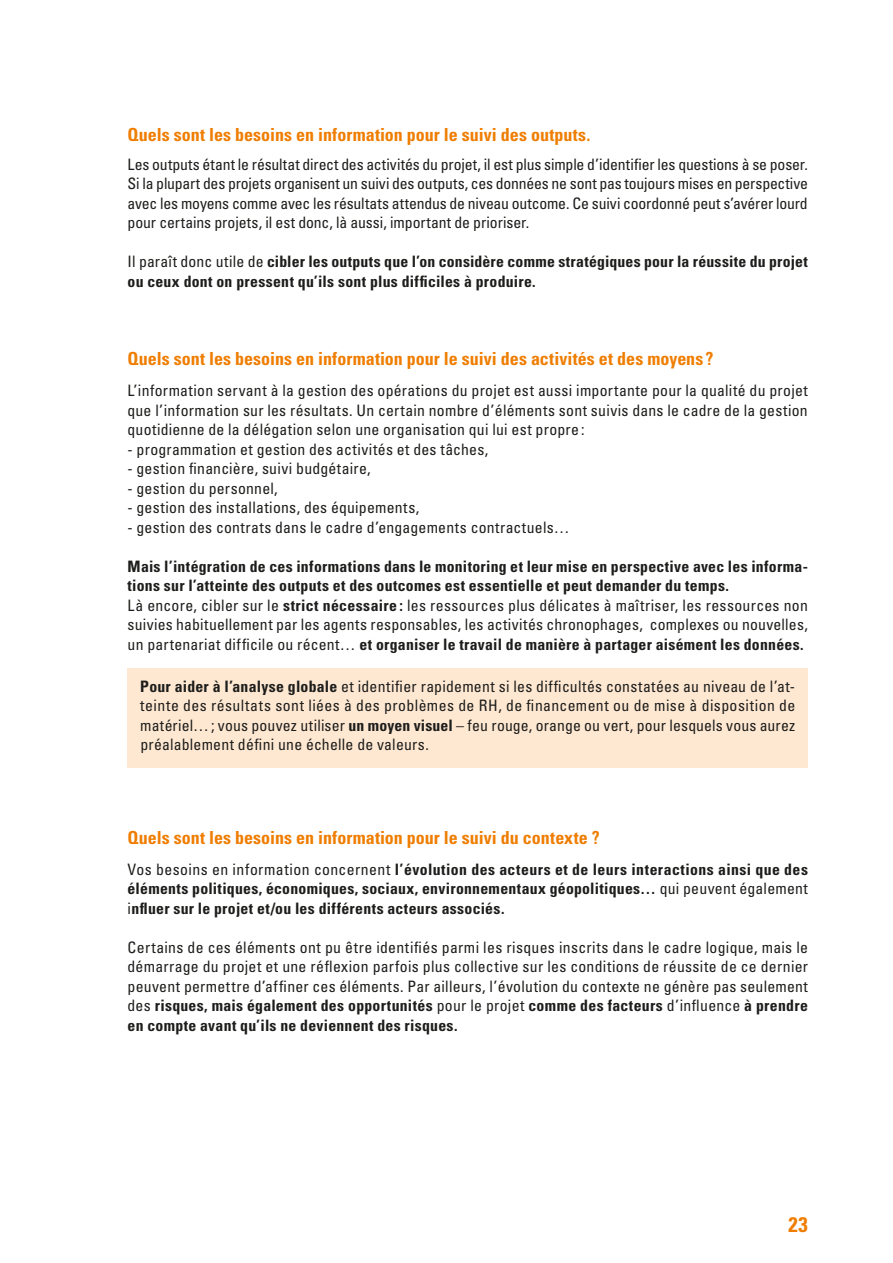
<style>
.page{position:relative;width:893px;height:1263px;background:#fff}
.page>*{position:absolute;margin:0;border:0;box-sizing:border-box;transform-origin:0 0}
.t1{font:700 condensed 21px "Univers LT Std";color:#ef7d00}
.t2{font:700 condensed 18px "Univers LT Std";color:#ef7d00}
.t3{font:condensed 15.75px/19.5px "Univers LT Std";letter-spacing:.015em;color:#1d1d1b;text-align:justify}
.t4{font:700 condensed 15.75px/19.5px "Univers LT Std";letter-spacing:.015em;color:#1d1d1b}
.s1{font-weight:400}
.s2{font-weight:700}
</style>
<div class="page">
<div style="left:128px;top:668px;width:680px;height:99px;background:#fee8d2"></div>
<p class="t2" style="left:128px;top:123px;width:464px">Quels sont les besoins en information pour le suivi des outputs.</p>
<p class="t3" style="left:128px;top:154px;width:682px">Les outputs étant le résultat direct des activités du projet, il est plus simple d’identifier les questions à se poser.<br>Si la plupart des projets organisent un suivi des outputs, ces données ne sont pas toujours mises en perspective avec les moyens comme avec les résultats attendus de niveau outcome. Ce suivi coordonné peut s’avérer lourd pour certains projets, il est donc, là aussi, important de prioriser.</p>
<p class="t4" style="left:128px;top:252px;width:682px"><span class="s1">Il paraît donc utile de</span> cibler les outputs que l’on considère comme stratégiques pour la réussite du projet ou ceux dont on pressent qu’ils sont plus difficiles à produire.</p>
<p class="t2" style="left:128px;top:347px;width:587px">Quels sont les besoins en information pour le suivi des activités et des moyens ?</p>
<p class="t3" style="left:128px;top:381px;width:682px">L’information servant à la gestion des opérations du projet est aussi importante pour la qualité du projet que l’information sur les résultats. Un certain nombre d’éléments sont suivis dans le cadre de la gestion quotidienne de la délégation selon une organisation qui lui est propre :</p>
<p class="t3" style="left:128px;top:439px;width:362px">- programmation et gestion des activités et des tâches,</p>
<p class="t3" style="left:128px;top:459px;width:245px">- gestion financière, suivi budgétaire,</p>
<p class="t3" style="left:128px;top:478px;width:152px">- gestion du personnel,</p>
<p class="t3" style="left:128px;top:498px;width:293px">- gestion des installations, des équipements,</p>
<p class="t3" style="left:128px;top:517px;width:444px">- gestion des contrats dans le cadre d’engagements contractuels…</p>
<p class="t4" style="left:128px;top:556px;width:682px">Mais l’intégration de ces informations dans le monitoring et leur mise en perspective avec les informa&shy;tions sur l’atteinte des outputs et des outcomes est essentielle et peut demander du temps.<br><span class="s1">Là encore, cibler sur le</span> strict nécessaire : <span class="s1">les ressources plus délicates à maîtriser, les ressources non suivies habituellement par les agents responsables, les activités chronophages, complexes ou nouvelles, un partenariat difficile ou récent…</span> et organiser le travail de manière à partager aisément les données.</p>
<p class="t3" style="left:140px;top:676px;width:657px"><span class="s2">Pour aider à l’analyse globale</span> et identifier rapidement si les difficultés constatées au niveau de l’at&shy;teinte des résultats sont liées à des problèmes de RH, de financement ou de mise à disposition de matériel…; vous pouvez utiliser <span class="s2">un moyen visuel</span> – feu rouge, orange ou vert, pour lesquels vous aurez préalablement défini une échelle de valeurs.</p>
<p class="t2" style="left:128px;top:827px;width:474px">Quels sont les besoins en information pour le suivi du contexte ?</p>
<p class="t4" style="left:128px;top:859px;width:682px;text-align:justify"><span class="s1">Vos besoins en information concernent</span> l’évolution des acteurs et de leurs interactions ainsi que des éléments politiques, économiques, sociaux, environnementaux géopolitiques… <span class="s1">qui peuvent également i</span>nfluer sur le projet et/ou les différents acteurs associés.</p>
<p class="t3" style="left:128px;top:937px;width:682px">Certains de ces éléments ont pu être identifiés parmi les risques inscrits dans le cadre logique, mais le démarrage du projet et une réflexion parfois plus collective sur les conditions de réussite de ce dernier peuvent permettre d’affiner ces éléments. Par ailleurs, l’évolution du contexte ne génère pas seulement des <span class="s2">risques, mais également des opportunités</span> pour le projet <span class="s2">comme des facteurs</span> d’influence <span class="s2">à prendre en compte avant qu’ils ne deviennent des risques.</span></p>
<h1 class="t1" style="left:788px;top:1211px;width:21px">23</h1>
</div>
